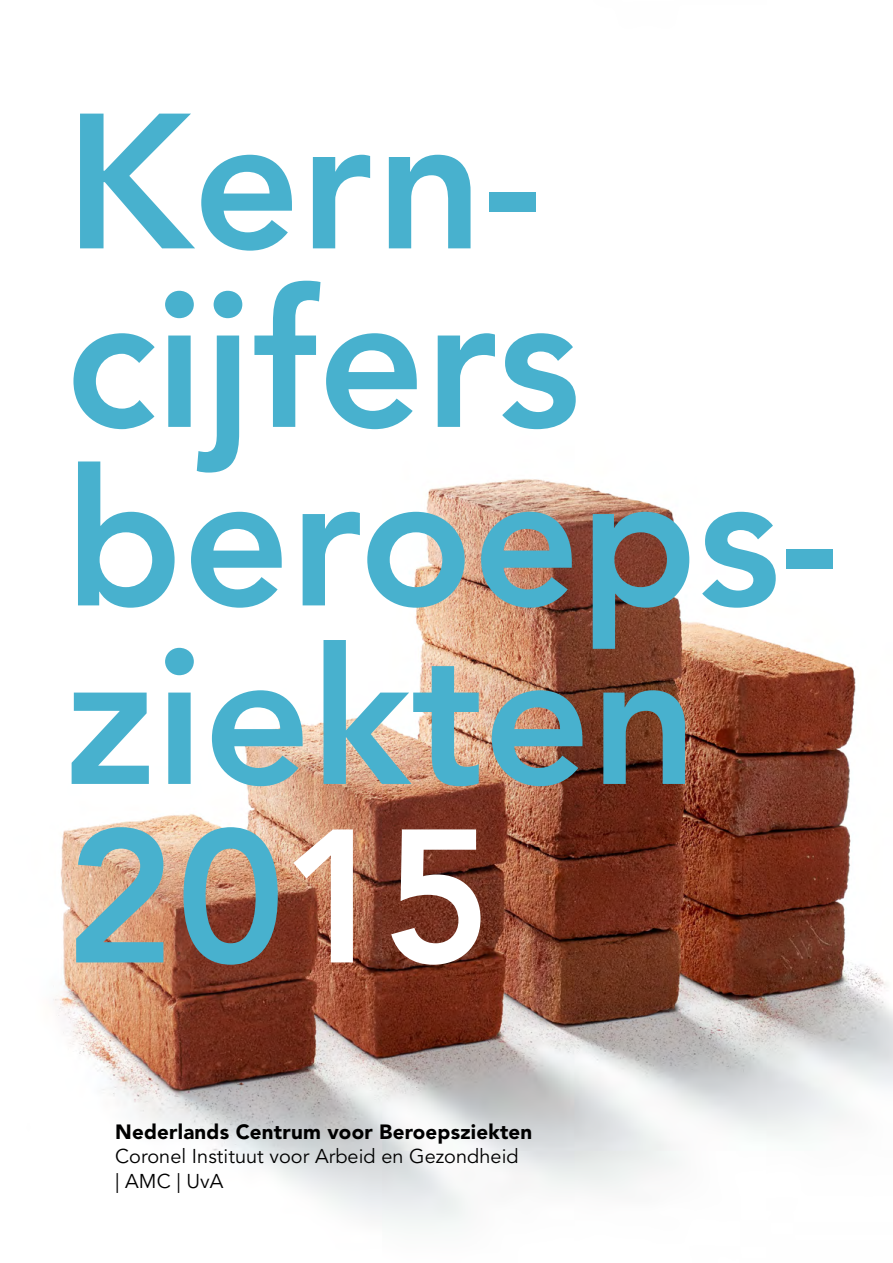
<style>
.page{position:relative;width:893px;height:1263px;background:#fff}
.page>*{position:absolute;margin:0;border:0;box-sizing:border-box;transform-origin:0 0}
.Hoofdstukkop_zeer_gr{font:800 190.35px/178.5px "Avenir";color:#48b1ce}
.Hoofdstukkop_zeer_gr-2{font:800 187.8px "Avenir";color:#48b1ce}
.t1{font:900 20.55px "Avenir";letter-spacing:.01em;color:#000}
.t2{font:19.95px "Avenir";letter-spacing:.005em;color:#000}
.s1{color:#fff}
</style>
<div class="page">
<img style="left:53px;top:479px;width:840px;height:748px">
<p class="Hoofdstukkop_zeer_gr" style="left:65px;top:94px;width:775px">Kern&shy;cijfers beroeps&shy;ziekten</p>
<p class="Hoofdstukkop_zeer_gr-2" style="left:65px;top:786px;width:428px">20<span class="s1">15</span></p>
<p class="t1" style="left:115px;top:1119px;width:419px">Nederlands Centrum voor Beroepsziekten</p>
<p class="t2" style="left:115px;top:1145px;width:405px">Coronel Instituut voor Arbeid en Gezondheid</p>
<p class="t2" style="left:115px;top:1169px;width:110px">| AMC | UvA</p>
</div>
